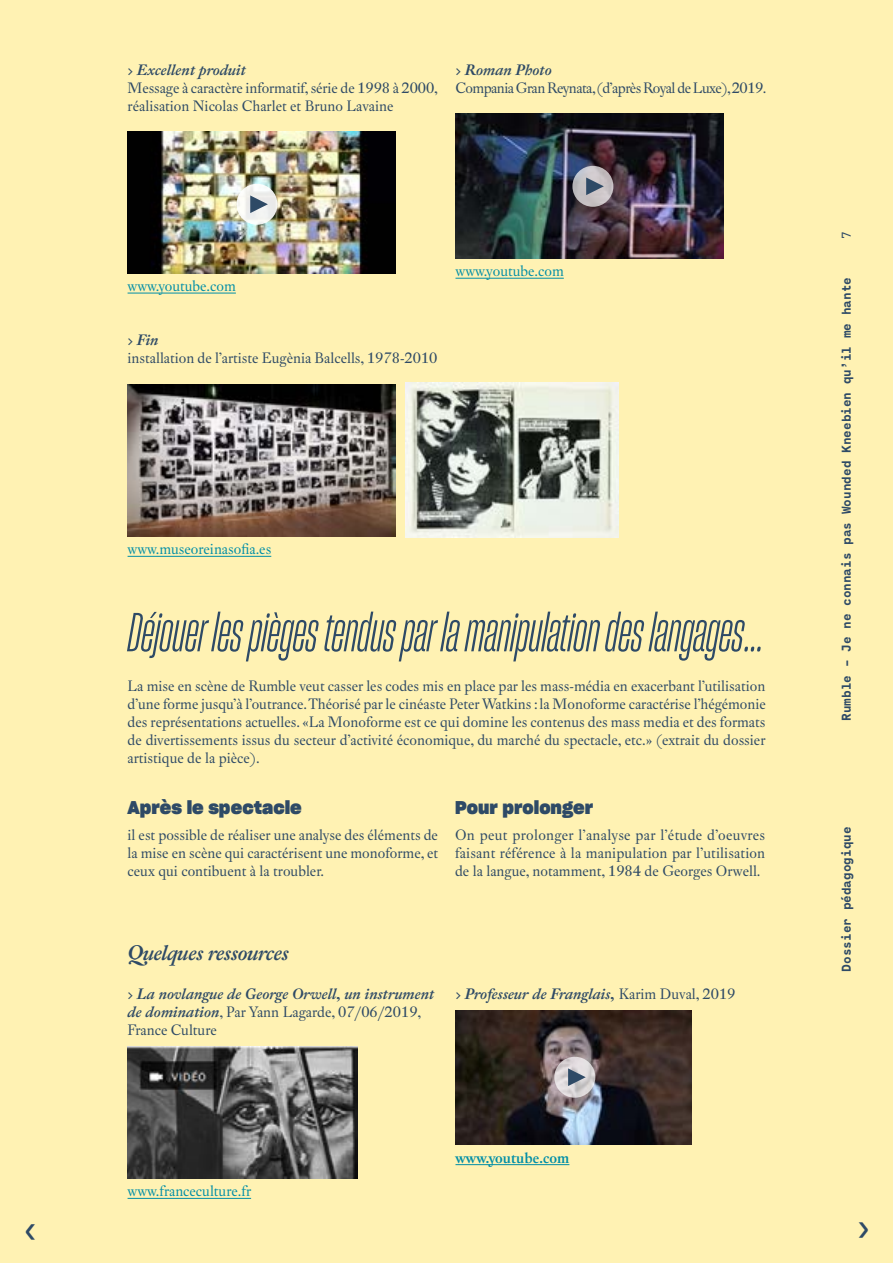
<style>
.page{position:relative;width:893px;height:1263px;background:#fff2b3}
.page>*{position:absolute;margin:0;border:0;box-sizing:border-box;transform-origin:0 0}
.t1{font:54px "Sharp Grotesk Book Italic 10";letter-spacing:-.01em;color:#2e4a66}
.t2{font:36px "La Technique";color:#2e4a66}
.t3{font:italic 700 21px "Fleischman BT Pro";letter-spacing:-.02em;color:#2e4a66}
.t4{font:18px "Sharp Grotesk Bold 20";color:#2e4a66}
.t5{font:15px/18px "Fleischman BT Pro";color:#2e4a66;text-align:justify}
.t6{font:italic 700 15px/18px "Fleischman BT Pro";color:#2e4a66}
.t7{font:15px "Fleischman BT Pro";color:#008ea7}
.t8{font:15px "Fleischman BT Pro";letter-spacing:-.035em;color:#2e4a66}
.t9{font:700 15px "Fleischman BT Pro";color:#008ea7}
.t10{font:700 12.75px "La Technique";color:#2e4a66}
.t11{font:12.75px "La Technique";color:#2e4a66}
.s1{font-style:normal}
.s2{font-weight:400;font-style:normal}
</style>
<div class="page">
<hr style="left:128px;top:293px;width:108px;height:1px;background:#008ea7">
<hr style="left:128px;top:556px;width:143px;height:1px;background:#008ea7">
<img style="left:128px;top:132px;width:268px;height:141px">
<img style="left:128px;top:384px;width:267px;height:152px">
<hr style="left:455px;top:278px;width:109px;height:1px;background:#008ea7">
<img style="left:455px;top:114px;width:268px;height:144px">
<svg style="left:236px;top:184px;width:41px;height:41px"></svg>
<svg style="left:250px;top:195px;width:18px;height:18px"></svg>
<svg style="left:572px;top:166px;width:41px;height:41px"></svg>
<svg style="left:586px;top:177px;width:18px;height:18px"></svg>
<img style="left:405px;top:383px;width:214px;height:155px">
<hr style="left:128px;top:1198px;width:123px;height:1px;background:#008ea7">
<img style="left:128px;top:1047px;width:229px;height:131px">
<hr style="left:455px;top:1164px;width:114px;height:1px;background:#008ea7">
<img style="left:455px;top:1011px;width:236px;height:134px">
<svg style="left:554px;top:1057px;width:41px;height:41px"></svg>
<svg style="left:568px;top:1068px;width:18px;height:18px"></svg>
<p class="t6" style="left:128px;top:61px;width:120px">&gt; Excellent produit</p>
<p class="t5" style="left:128px;top:78px;width:312px">Message à caractère informatif, série de 1998 à 2000, réalisation Nicolas Charlet et Bruno Lavaine</p>
<p class="t6" style="left:455px;top:61px;width:98px">&gt; Roman Photo</p>
<p class="t8" style="left:455px;top:78px;width:312px">Compania Gran Reynata, (d’après Royal de Luxe), 2019.</p>
<p class="t7" style="left:128px;top:276px;width:110px">www.youtube.com</p>
<p class="t6" style="left:128px;top:331px;width:33px">&gt; Fin</p>
<p class="t5" style="left:128px;top:349px;width:311px">installation de l’artiste Eugènia Balcells, 1978-2010</p>
<p class="t7" style="left:455px;top:262px;width:110px">www.youtube.com</p>
<p class="t7" style="left:128px;top:540px;width:145px">www.museoreinasofia.es</p>
<h1 class="t1" style="left:128px;top:599px;width:639px">Déjouer les pièges tendus par la manipulation des langages…</h1>
<p class="t5" style="left:128px;top:676px;width:640px">La mise en scène de Rumble veut casser les codes mis en place par les mass-média en exacerbant l’utilisation d’une forme jusqu’à l’outrance. Théorisé par le cinéaste Peter Watkins : la Monoforme caractérise l’hégémonie des représentations actuelles. «La Monoforme est ce qui domine les contenus des mass media et des formats de divertissements issus du secteur d’activité économique, du marché du spectacle, etc.» (extrait du dossier artistique de la pièce).</p>
<p class="t4" style="left:128px;top:793px;width:176px">Après le spectacle</p>
<p class="t5" style="left:128px;top:826px;width:312px">il est possible de réaliser une analyse des éléments de la mise en scène qui caractérisent une monoforme, et ceux qui contibuent à la troubler.</p>
<p class="t4" style="left:455px;top:793px;width:140px">Pour prolonger</p>
<p class="t5" style="left:455px;top:826px;width:312px">On peut prolonger l’analyse par l’étude d’oeuvres faisant référence à la manipulation par l’utilisation de la langue, notamment, 1984 de Georges Orwell.</p>
<h3 class="t3" style="left:128px;top:939px;width:163px">Quelques ressources</h3>
<p class="t6" style="left:128px;top:985px;width:308px"><span class="s1">&gt;</span> La novlangue de George Orwell, un instrument de domination<span class="s2">, Par Yann Lagarde, 07/06/2019,<br>France Culture</span></p>
<p class="t6" style="left:455px;top:985px;width:282px"><span class="s1">&gt;</span> Professeur de Franglais, <span class="s2">Karim Duval, 2019</span></p>
<p class="t7" style="left:128px;top:1182px;width:125px">www.franceculture.fr</p>
<p class="t9" style="left:455px;top:1148px;width:115px">www.youtube.com</p>
<p class="t11" style="left:839px;top:239px;width:9px;rotate:-90deg">7</p>
<p class="t10" style="left:838px;top:721px;width:445px;rotate:-90deg">Rumble – Je ne connais pas Wounded Kneebien qu’il me hante</p>
<p class="t10" style="left:838px;top:972px;width:147px;rotate:-90deg">Dossier pédagogique</p>
<h2 class="t2" style="left:19px;top:1206px;width:23px">‹</h2>
<h2 class="t2" style="left:875px;top:1256px;width:23px;rotate:-180deg">‹</h2>
</div>
